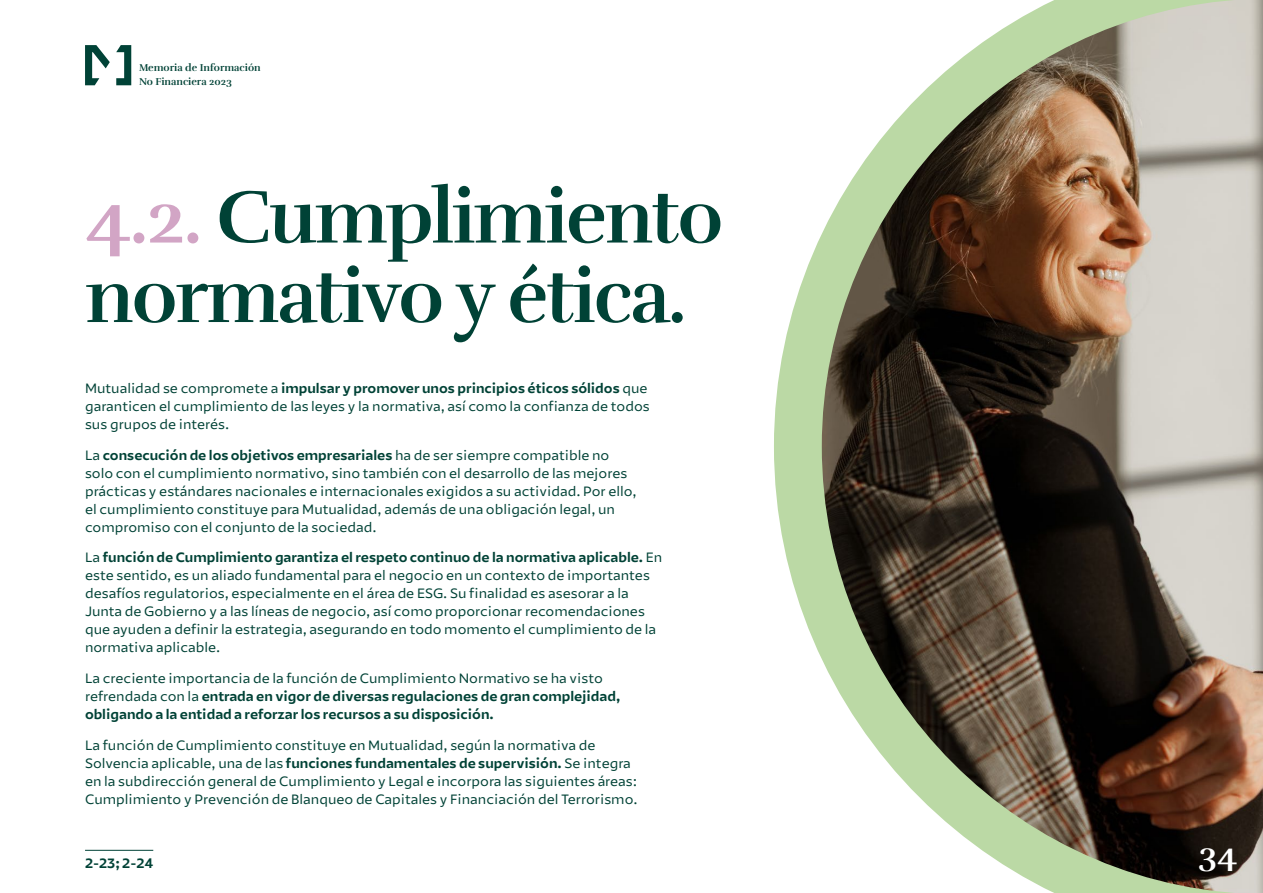
<style>
.page{position:relative;width:1263px;height:893px;background:#fff}
.page>*{position:absolute;margin:0;border:0;box-sizing:border-box;transform-origin:0 0}
.t1{font:700 76.65px/79.5px "Rufina";letter-spacing:-.03em;color:#004236}
.t2{font:700 33.45px "Rufina";color:#fff}
.t3{font:13.5px/18px "Mutualidad";color:#004236}
.t4{font:700 13.5px/18px "Mutualidad";color:#004236}
.t5{font:700 10.2px/14.1px "Rufina";color:#004236}
.s1{color:#d2a5c5}
.s2{font-weight:700}
.s3{font-weight:400}
</style>
<div class="page">
<svg style="left:116px;top:45px;width:15px;height:40px"></svg>
<svg style="left:85px;top:45px;width:25px;height:40px"></svg>
<svg style="left:774px;top:0;width:489px;height:893px"></svg>
<hr style="left:85px;top:850px;width:68px;height:1px;background:#004236">
<p class="t5" style="left:139px;top:61px;width:123px">Memoria de Información<br>No Financiera 2023</p>
<h1 class="t1" style="left:85px;top:178px;width:640px"><span class="s1">4.2.</span> Cumplimiento normativo y ética.</h1>
<p class="t3" style="left:85px;top:379px;width:566px">Mutualidad se compromete a <span class="s2">impulsar y promover unos principios éticos sólidos</span> que garanticen el cumplimiento de las leyes y la normativa, así como la confianza de todos sus grupos de interés.</p>
<p class="t3" style="left:85px;top:446px;width:553px">La <span class="s2">consecución de los objetivos empresariales</span> ha de ser siempre compatible no solo con el cumplimiento normativo, sino también con el desarrollo de las mejores prácticas y estándares nacionales e internacionales exigidos a su actividad. Por ello, el cumplimiento constituye para Mutualidad, además de una obligación legal, un compromiso con el conjunto de la sociedad.</p>
<p class="t3" style="left:85px;top:549px;width:579px">La <span class="s2">función de Cumplimiento garantiza el respeto continuo de la normativa aplicable.</span> En este sentido, es un aliado fundamental para el negocio en un contexto de importantes desafíos regulatorios, especialmente en el área de ESG. Su finalidad es asesorar a la Junta de Gobierno y a las líneas de negocio, así como proporcionar recomendaciones que ayuden a definir la estrategia, asegurando en todo momento el cumplimiento de la normativa aplicable.</p>
<p class="t4" style="left:85px;top:669px;width:537px"><span class="s3">La creciente importancia de la función de Cumplimiento Normativo se ha visto refrendada con la</span> entrada en vigor de diversas regulaciones de gran complejidad, obligando a la entidad a reforzar los recursos a su disposición.</p>
<p class="t3" style="left:85px;top:736px;width:554px">La función de Cumplimiento constituye en Mutualidad, según la normativa de Solvencia aplicable, una de las <span class="s2">funciones fundamentales de supervisión.</span> Se integra en la subdirección general de Cumplimiento y Legal e incorpora las siguientes áreas:<br>Cumplimiento y Prevención de Blanqueo de Capitales y Financiación del Terrorismo.</p>
<p class="t4" style="left:85px;top:854px;width:70px">2-23; 2-24</p>
<h2 class="t2" style="left:1198px;top:833px;width:41px">34</h2>
</div>
